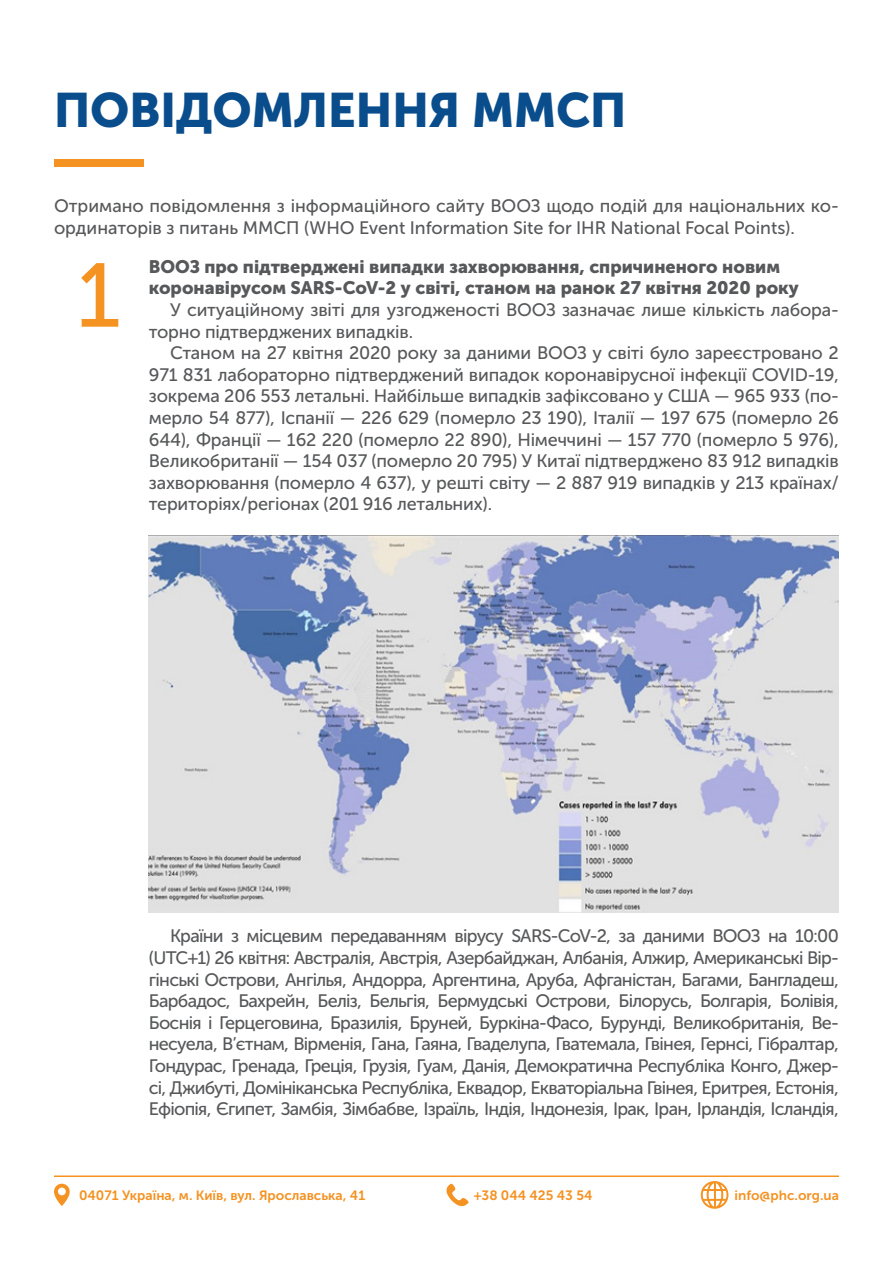
<style>
.page{position:relative;width:893px;height:1263px;background:#fff}
.page>*{position:absolute;margin:0;border:0;box-sizing:border-box;transform-origin:0 0}
.t1{font:90px "Museo Sans Cyrl 500";color:#f49222}
.t2{font:48px "Museo Sans Cyrl 900";color:#094d8c}
.t3{font:18px/21.6px "Museo Sans Cyrl 500";letter-spacing:-.01em;color:#57585a}
.t4{font:18px "Museo Sans Cyrl 900";color:#57585a}
.t5{font:13.5px "Museo Sans Cyrl 700";color:#f49222}
</style>
<div class="page">
<hr style="left:54px;top:1175px;width:785px;height:2px;background:#f49222">
<svg style="left:701px;top:1181px;width:27px;height:28px"></svg>
<svg style="left:54px;top:1184px;width:16px;height:22px"></svg>
<svg style="left:446px;top:1183px;width:23px;height:23px"></svg>
<div style="left:54px;top:159px;width:90px;height:8px;background:#f49222"></div>
<img style="left:149px;top:536px;width:690px;height:376px">
<p class="t2" style="left:54px;top:83px;width:574px">ПОВІДОМЛЕННЯ ММСП</p>
<p class="t3" style="left:54px;top:195px;width:786px">Отримано повідомлення з інформаційного сайту ВООЗ щодо подій для національних ко&shy;ординаторів з питань ММСП (WHO Event Information Site for IHR National Focal Points).</p>
<p class="t4" style="left:149px;top:256px;width:633px">ВООЗ про підтверджені випадки захворювання, спричиненого новим</p>
<p class="t4" style="left:149px;top:278px;width:652px">коронавірусом SARS-CoV-2 у світі, станом на ранок 27 квітня 2020 року</p>
<p class="t3" style="left:149px;top:299px;width:692px;text-indent:21px">У ситуаційному звіті для узгодженості ВООЗ зазначає лише кількість лабора&shy;торно підтверджених випадків.</p>
<p class="t3" style="left:149px;top:342px;width:692px;text-align:justify;text-indent:21px">Станом на 27 квітня 2020 року за даними ВООЗ у світі було зареєстровано 2<br>971 831 лабораторно підтверджений випадок коронавірусної інфекції COVID-19, зокрема 206 553 летальні. Найбільше випадків зафіксовано у США — 965 933 (по&shy;мерло 54 877), Іспанії — 226 629 (померло 23 190), Італії — 197 675 (померло 26<br>644), Франції — 162 220 (померло 22 890), Німеччині — 157 770 (померло 5 976), Великобританії — 154 037 (померло 20 795) У Китаї підтверджено 83 912 випадків захворювання (померло 4 637), у решті світу — 2 887 919 випадків у 213 країнах/ територіях/регіонах (201 916 летальних).</p>
<p class="t1" style="left:77px;top:246px;width:46px">1</p>
<p class="t3" style="left:149px;top:925px;width:692px;text-align:justify;text-indent:21px">Країни з місцевим передаванням вірусу SARS-CoV-2, за даними ВООЗ на 10:00 (UTC+1) 26 квітня: Австралія, Австрія, Азербайджан, Албанія, Алжир, Американські Вір&shy;гінські Острови, Ангілья, Андорра, Аргентина, Аруба, Афганістан, Багами, Бангладеш, Барбадос, Бахрейн, Беліз, Бельгія, Бермудські Острови, Білорусь, Болгарія, Болівія, Боснія і Герцеговина, Бразилія, Бруней, Буркіна-Фасо, Бурунді, Великобританія, Ве&shy;несуела, В’єтнам, Вірменія, Гана, Гаяна, Гваделупа, Гватемала, Гвінея, Гернсі, Гібралтар, Гондурас, Гренада, Греція, Грузія, Гуам, Данія, Демократична Республіка Конго, Джер&shy;сі, Джибуті, Домініканська Республіка, Еквадор, Екваторіальна Гвінея, Еритрея, Естонія, Ефіопія, Єгипет, Замбія, Зімбабве, Ізраїль, Індія, Індонезія, Ірак, Іран, Ірландія, Ісландія,</p>
<p class="t5" style="left:79px;top:1188px;width:288px">04071 Україна, м. Київ, вул. Ярославська, 41</p>
<p class="t5" style="left:474px;top:1188px;width:120px">+38 044 425 43 54</p>
<p class="t5" style="left:735px;top:1188px;width:106px">info@phc.org.ua</p>
</div>
